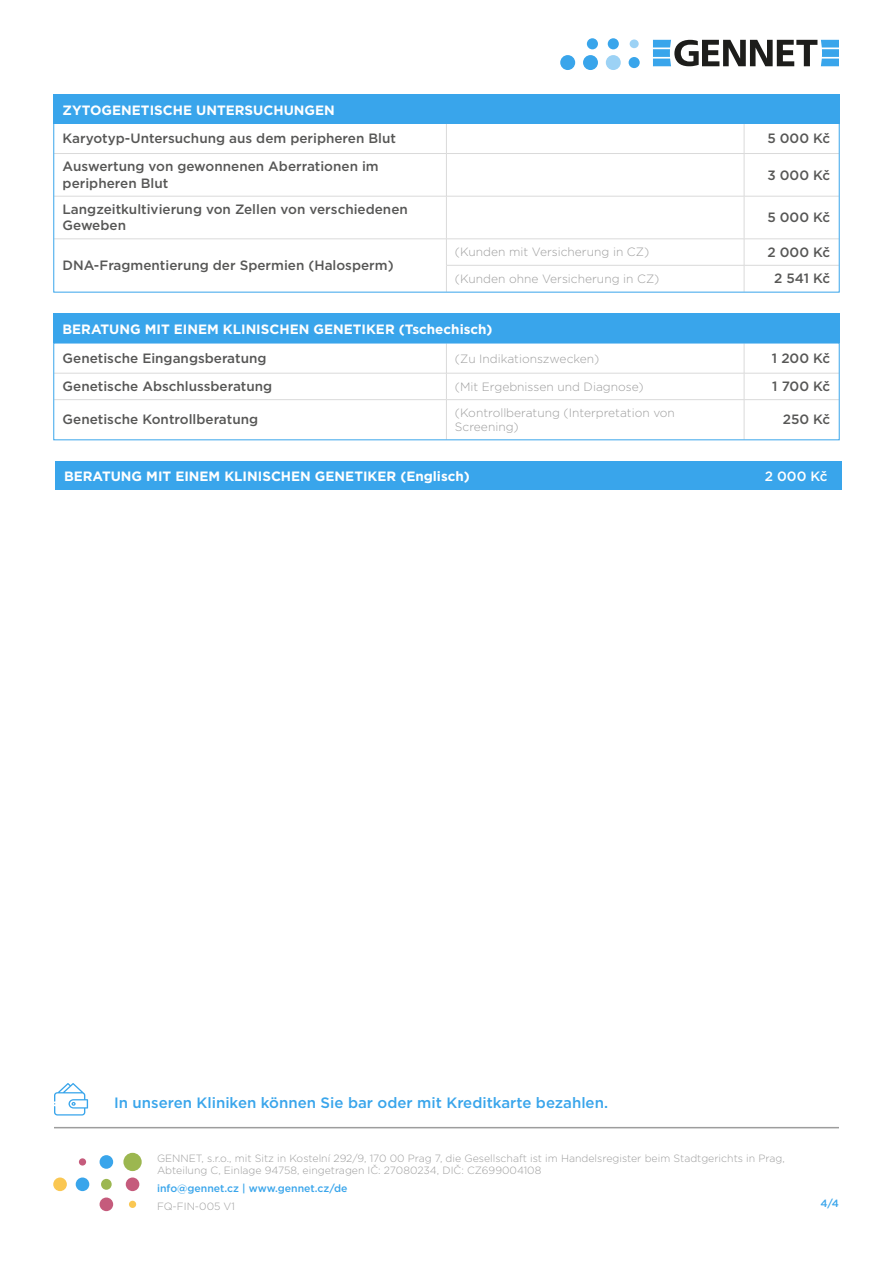
<style>
.page{position:relative;width:893px;height:1263px;background:#fff}
.page>*{position:absolute;margin:0;border:0;box-sizing:border-box;transform-origin:0 0}
.t1{font:500 15px "Gotham";color:#39a5eb}
.t2{font:500 13.5px/16.2px "Gotham";color:#575756}
.t3{font:700 13.5px "Gotham";color:#fff}
.t4{font:500 13.5px "Gotham";color:#fff}
.t5{font:300 12px/14.4px "Gotham";color:#9d9d9d}
.t6{font:300 10.5px/12.6px "Gotham";color:#9d9d9d}
.t7{font:500 10.5px "Gotham";color:#39a5eb}
</style>
<div class="page">
<div style="left:53px;top:94px;width:787px;height:29px;background:#39a5eb"></div>
<svg style="left:446px;top:125px;width:1px;height:28px"></svg>
<svg style="left:744px;top:125px;width:1px;height:28px"></svg>
<hr style="left:54px;top:153px;width:392px;height:1px;background:#dadada">
<hr style="left:446px;top:153px;width:298px;height:1px;background:#dadada">
<hr style="left:446px;top:154px;width:1px;height:42px;background:#dadada">
<hr style="left:744px;top:153px;width:95px;height:1px;background:#dadada">
<hr style="left:744px;top:154px;width:1px;height:42px;background:#dadada">
<hr style="left:54px;top:196px;width:392px;height:1px;background:#dadada">
<hr style="left:446px;top:196px;width:298px;height:1px;background:#dadada">
<hr style="left:446px;top:196px;width:1px;height:43px;background:#dadada">
<hr style="left:744px;top:196px;width:95px;height:1px;background:#dadada">
<hr style="left:744px;top:196px;width:1px;height:43px;background:#dadada">
<hr style="left:54px;top:239px;width:392px;height:1px;background:#dadada">
<hr style="left:446px;top:239px;width:298px;height:1px;background:#dadada">
<hr style="left:744px;top:239px;width:95px;height:1px;background:#dadada">
<hr style="left:446px;top:265px;width:298px;height:1px;background:#dadada">
<svg style="left:446px;top:240px;width:1px;height:50px"></svg>
<hr style="left:744px;top:265px;width:95px;height:1px;background:#dadada">
<svg style="left:744px;top:240px;width:1px;height:50px"></svg>
<div style="left:53px;top:123px;width:787px;height:169px;border:1px solid #39a5eb"></div>
<div style="left:53px;top:314px;width:787px;height:29px;background:#39a5eb"></div>
<hr style="left:446px;top:343px;width:1px;height:30px;background:#dadada">
<hr style="left:744px;top:343px;width:1px;height:30px;background:#dadada">
<hr style="left:54px;top:373px;width:392px;height:1px;background:#dadada">
<hr style="left:446px;top:373px;width:298px;height:1px;background:#dadada">
<svg style="left:446px;top:374px;width:1px;height:25px"></svg>
<hr style="left:744px;top:373px;width:95px;height:1px;background:#dadada">
<svg style="left:744px;top:374px;width:1px;height:25px"></svg>
<hr style="left:54px;top:399px;width:392px;height:1px;background:#dadada">
<hr style="left:446px;top:399px;width:298px;height:1px;background:#dadada">
<hr style="left:446px;top:400px;width:1px;height:39px;background:#dadada">
<hr style="left:744px;top:399px;width:95px;height:1px;background:#dadada">
<hr style="left:744px;top:400px;width:1px;height:39px;background:#dadada">
<div style="left:55px;top:460px;width:786px;height:29px;background:#39a5eb"></div>
<hr style="left:54px;top:1127px;width:785px;height:1px;background:#9d9d9d">
<svg style="left:653px;top:40px;width:186px;height:26px"></svg>
<div style="left:560px;top:55px;width:15px;height:15px;background:#39a5eb;border-radius:50%"></div>
<div style="left:583px;top:55px;width:15px;height:15px;background:#39a5eb;border-radius:50%"></div>
<div style="left:606px;top:55px;width:15px;height:15px;background:#9cd2f5;border-radius:50%"></div>
<div style="left:629px;top:57px;width:11px;height:11px;background:#39a5eb;border-radius:50%"></div>
<div style="left:587px;top:38px;width:11px;height:11px;background:#39a5eb;border-radius:50%"></div>
<div style="left:608px;top:38px;width:11px;height:11px;background:#39a5eb;border-radius:50%"></div>
<div style="left:630px;top:39px;width:9px;height:9px;background:#9cd2f5;border-radius:50%"></div>
<svg style="left:54px;top:1083px;width:34px;height:32px"></svg>
<div style="left:123px;top:1153px;width:19px;height:18px;background:#9cb750;border-radius:50%"></div>
<div style="left:126px;top:1177px;width:13px;height:14px;background:#c55b7c;border-radius:50%"></div>
<div style="left:76px;top:1177px;width:13px;height:14px;background:#39a5eb;border-radius:50%"></div>
<div style="left:53px;top:1177px;width:14px;height:14px;background:#fac752;border-radius:50%"></div>
<div style="left:100px;top:1197px;width:13px;height:14px;background:#c55b7c;border-radius:50%"></div>
<div style="left:100px;top:1155px;width:13px;height:14px;background:#39a5eb;border-radius:50%"></div>
<div style="left:129px;top:1201px;width:7px;height:7px;background:#fac752;border-radius:50%"></div>
<div style="left:79px;top:1158px;width:7px;height:7px;background:#c55b7c;border-radius:50%"></div>
<div style="left:101px;top:1179px;width:11px;height:11px;background:#9cb750;border-radius:50%"></div>
<p class="t3" style="left:63px;top:101px;width:274px">ZYTOGENETISCHE UNTERSUCHUNGEN</p>
<p class="t2" style="left:63px;top:130px;width:335px">Karyotyp-Untersuchung aus dem peripheren Blut</p>
<p class="t2" style="left:767px;top:130px;width:64px">5 000 Kč</p>
<p class="t2" style="left:63px;top:158px;width:318px">Auswertung von gewonnenen Aberrationen im peripheren Blut</p>
<p class="t2" style="left:767px;top:167px;width:64px">3 000 Kč</p>
<p class="t2" style="left:63px;top:201px;width:347px">Langzeitkultivierung von Zellen von verschiedenen<br>Geweben</p>
<p class="t2" style="left:767px;top:209px;width:64px">5 000 Kč</p>
<p class="t2" style="left:63px;top:257px;width:332px">DNA-Fragmentierung der Spermien (Halosperm)</p>
<p class="t5" style="left:455px;top:244px;width:196px">(Kunden mit Versicherung in CZ)</p>
<p class="t2" style="left:767px;top:244px;width:64px">2 000 Kč</p>
<p class="t5" style="left:455px;top:271px;width:206px">(Kunden ohne Versicherung in CZ)</p>
<p class="t2" style="left:774px;top:270px;width:58px">2 541 Kč</p>
<p class="t3" style="left:63px;top:321px;width:432px">BERATUNG MIT EINEM KLINISCHEN GENETIKER (Tschechisch)</p>
<p class="t2" style="left:63px;top:350px;width:205px">Genetische Eingangsberatung</p>
<p class="t5" style="left:455px;top:351px;width:146px">(Zu Indikationszwecken)</p>
<p class="t2" style="left:772px;top:350px;width:60px">1 200 Kč</p>
<p class="t2" style="left:63px;top:378px;width:211px">Genetische Abschlussberatung</p>
<p class="t5" style="left:455px;top:379px;width:190px">(Mit Ergebnissen und Diagnose)</p>
<p class="t2" style="left:772px;top:378px;width:60px">1 700 Kč</p>
<p class="t2" style="left:63px;top:411px;width:197px">Genetische Kontrollberatung</p>
<p class="t5" style="left:455px;top:405px;width:222px">(Kontrollberatung (Interpretation von<br>Screening)</p>
<p class="t2" style="left:783px;top:411px;width:49px">250 Kč</p>
<p class="t3" style="left:64px;top:467px;width:407px">BERATUNG MIT EINEM KLINISCHEN GENETIKER (Englisch)</p>
<p class="t4" style="left:765px;top:467px;width:64px">2 000 Kč</p>
<p class="t1" style="left:114px;top:1092px;width:495px">In unseren Kliniken können Sie bar oder mit Kreditkarte bezahlen.</p>
<p class="t6" style="left:157px;top:1151px;width:629px">GENNET, s.r.o., mit Sitz in Kostelní 292/9, 170 00 Prag 7, die Gesellschaft ist im Handelsregister beim Stadtgerichts in Prag,<br>Abteilung C, Einlage 94758, eingetragen IČ: 27080234, DIČ: CZ699004108</p>
<p class="t7" style="left:157px;top:1182px;width:192px">info@gennet.cz | www.gennet.cz/de</p>
<p class="t6" style="left:157px;top:1200px;width:80px">FQ-FIN-005 V1</p>
<p class="t7" style="left:820px;top:1196px;width:20px">4/4</p>
</div>
